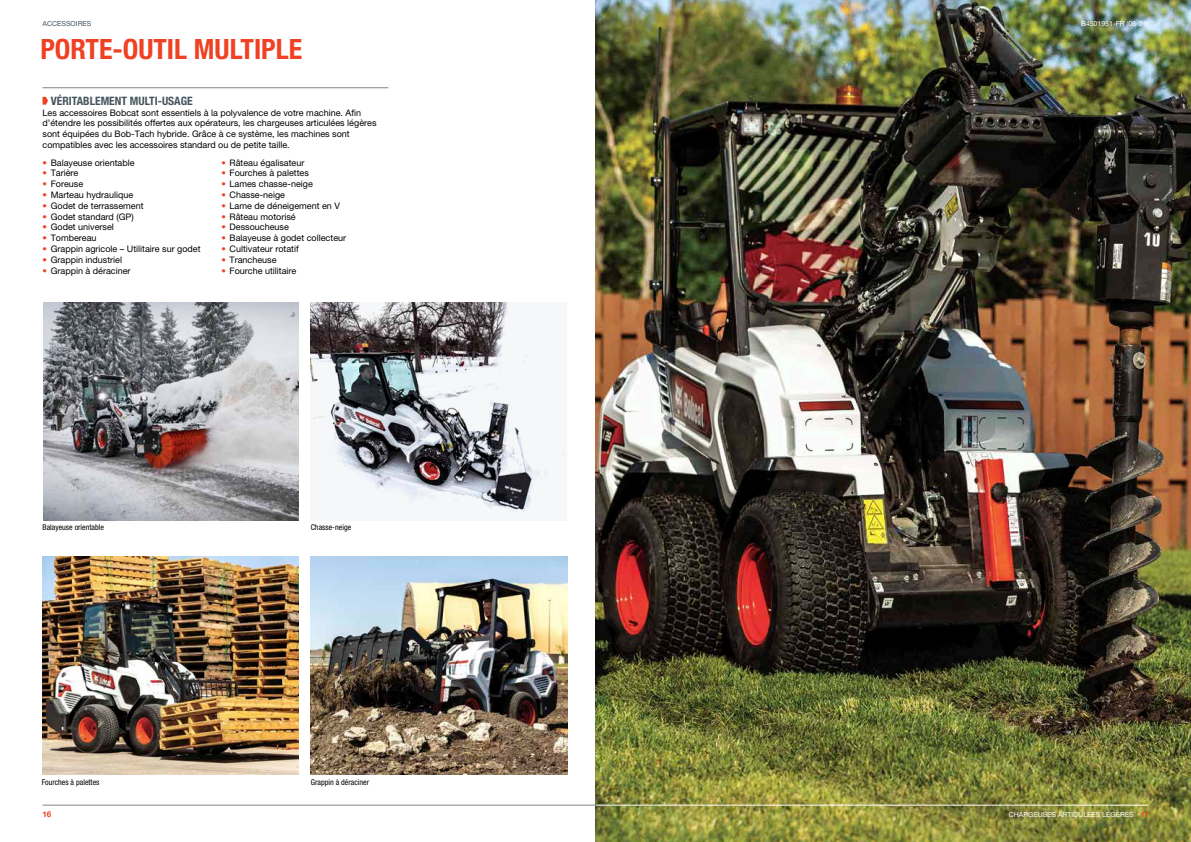
<style>
.page{position:relative;width:1191px;height:842px;background:#fff}
.page>*{position:absolute;margin:0;border:0;box-sizing:border-box;transform-origin:0 0}
.t1{font:700 condensed 28px "Helvetica Neue LT Pro";color:#ef4123}
.t2{font:700 condensed 11.6px "Helvetica Neue LT Pro";color:#45545f}
.t3{font:9px/10.8px "Helvetica Neue LT Pro";color:#000}
.t4{font:condensed 8px "Helvetica Neue LT Pro";color:#000}
.t5{font:700 8px "Helvetica Neue LT Pro";color:#ef4123}
.t6{font:7px "Helvetica Neue LT Pro";color:#fff}
.t7{font:7px "Helvetica Neue LT Pro";color:#45545f}
.s1{font-weight:700;color:#ef4123}
</style>
<div class="page">
<hr style="left:43px;top:805px;width:552px;height:1px;background:#7d878b">
<img style="left:595px;top:0;width:596px;height:842px">
<hr style="left:595px;top:805px;width:553px;height:1px;background:#fff">
<img style="left:311px;top:302px;width:253px;height:218px">
<img style="left:311px;top:557px;width:256px;height:218px">
<img style="left:43px;top:557px;width:256px;height:218px">
<img style="left:43px;top:302px;width:256px;height:218px">
<hr style="left:43px;top:88px;width:345px;height:1px;background:#7d878b">
<svg style="left:43px;top:97px;width:5px;height:8px"></svg>
<p class="t7" style="left:43px;top:19px;width:50px">ACCESSOIRES</p>
<h1 class="t1" style="left:40px;top:32px;width:263px">PORTE-OUTIL MULTIPLE</h1>
<p class="t2" style="left:51px;top:94px;width:143px">VÉRITABLEMENT MULTI-USAGE</p>
<p class="t3" style="left:43px;top:107px;width:335px">Les accessoires Bobcat sont essentiels à la polyvalence de votre machine. Afin d’étendre les possibilités offertes aux opérateurs, les chargeuses articulées légères sont équipées du Bob-Tach hybride. Grâce à ce système, les machines sont compatibles avec les accessoires standard ou de petite taille.</p>
<p class="t3" style="left:43px;top:157px;width:94px"><span class="s1">•</span> Balayeuse orientable</p>
<p class="t3" style="left:43px;top:168px;width:37px"><span class="s1">•</span> Tarière</p>
<p class="t3" style="left:43px;top:178px;width:42px"><span class="s1">•</span> Foreuse</p>
<p class="t3" style="left:43px;top:189px;width:92px"><span class="s1">•</span> Marteau hydraulique</p>
<p class="t3" style="left:43px;top:200px;width:103px"><span class="s1">•</span> Godet de terrassement</p>
<p class="t3" style="left:43px;top:211px;width:93px"><span class="s1">•</span> Godet standard (GP)</p>
<p class="t3" style="left:43px;top:222px;width:73px"><span class="s1">•</span> Godet universel</p>
<p class="t3" style="left:43px;top:232px;width:56px"><span class="s1">•</span> Tombereau</p>
<p class="t3" style="left:43px;top:243px;width:160px"><span class="s1">•</span> Grappin agricole – Utilitaire sur godet</p>
<p class="t3" style="left:43px;top:254px;width:81px"><span class="s1">•</span> Grappin industriel</p>
<p class="t3" style="left:43px;top:265px;width:90px"><span class="s1">•</span> Grappin à déraciner</p>
<p class="t3" style="left:221px;top:157px;width:85px"><span class="s1">•</span> Râteau égalisateur</p>
<p class="t3" style="left:221px;top:168px;width:89px"><span class="s1">•</span> Fourches à palettes</p>
<p class="t3" style="left:221px;top:178px;width:93px"><span class="s1">•</span> Lames chasse-neige</p>
<p class="t3" style="left:221px;top:189px;width:65px"><span class="s1">•</span> Chasse-neige</p>
<p class="t3" style="left:221px;top:200px;width:120px"><span class="s1">•</span> Lame de déneigement en V</p>
<p class="t3" style="left:221px;top:211px;width:76px"><span class="s1">•</span> Râteau motorisé</p>
<p class="t3" style="left:221px;top:222px;width:69px"><span class="s1">•</span> Dessoucheuse</p>
<p class="t3" style="left:221px;top:232px;width:126px"><span class="s1">•</span> Balayeuse à godet collecteur</p>
<p class="t3" style="left:221px;top:243px;width:79px"><span class="s1">•</span> Cultivateur rotatif</p>
<p class="t3" style="left:221px;top:254px;width:57px"><span class="s1">•</span> Trancheuse</p>
<p class="t3" style="left:221px;top:265px;width:77px"><span class="s1">•</span> Fourche utilitaire</p>
<p class="t4" style="left:43px;top:523px;width:63px">Balayeuse orientable</p>
<p class="t4" style="left:311px;top:523px;width:42px">Chasse-neige</p>
<p class="t4" style="left:42px;top:777px;width:59px">Fourches à palettes</p>
<p class="t4" style="left:311px;top:777px;width:60px">Grappin à déraciner</p>
<p class="t6" style="left:1081px;top:19px;width:69px">B4501951-FR (08-21)</p>
<p class="t5" style="left:43px;top:809px;width:10px">16</p>
<p class="t6" style="left:1008px;top:810px;width:141px">CHARGEUSES ARTICULÉES LÉGÈRES <span class="s1">17</span></p>
</div>
